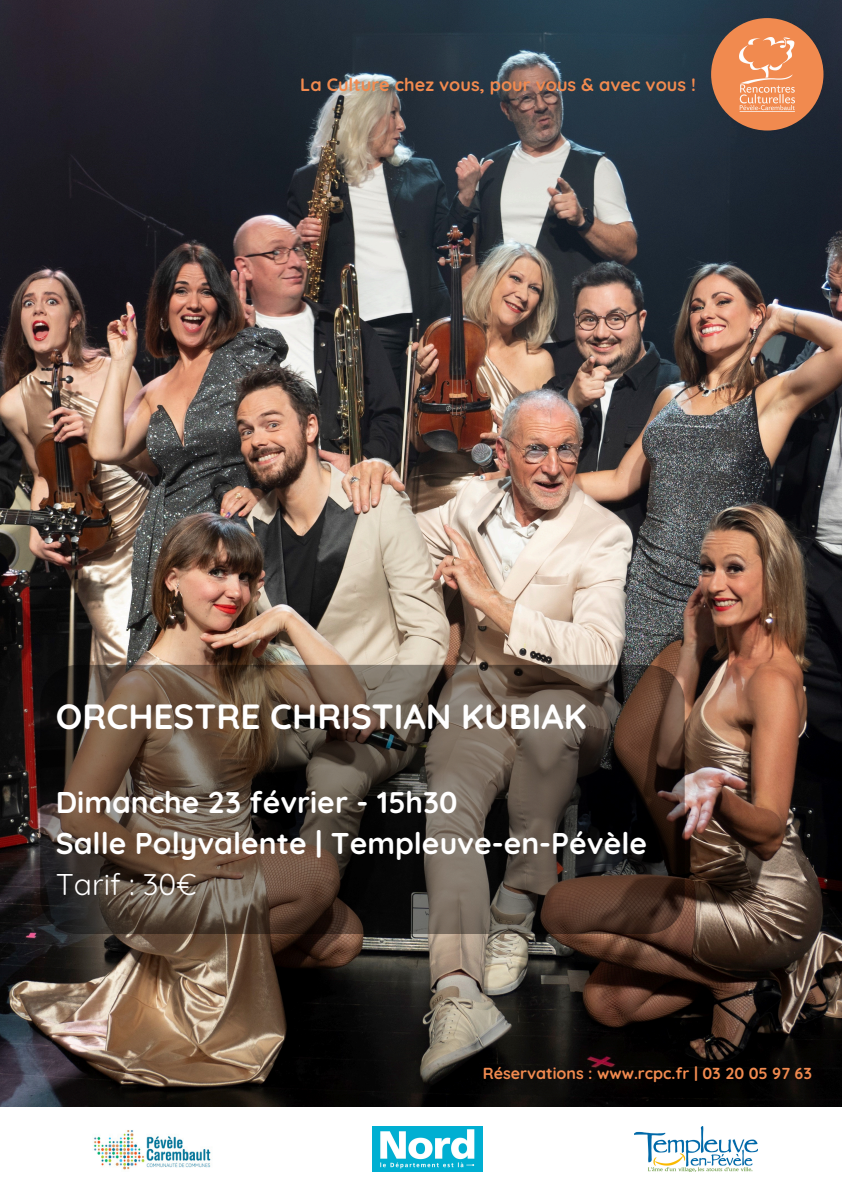
<style>
.page{position:relative;width:842px;height:1191px;background:#fff}
.page>*{position:absolute;margin:0;border:0;box-sizing:border-box;transform-origin:0 0}
.t1{font:700 35px "Quicksand";color:#fff}
.t2{font:700 30px/41.2px "Quicksand";color:#fff}
.t3{font:700 18px "Quicksand";color:#f18a4f}
.t4{font:700 16px "Quicksand";color:#f18a4f}
.s1{font-weight:400}
</style>
<div class="page">
<img style="left:635px;top:1126px;width:123px;height:44px">
<img style="left:93px;top:1130px;width:118px;height:40px">
<img style="left:373px;top:1126px;width:109px;height:44px">
<img style="left:0;top:0;width:842px;height:1106px">
<div style="left:711px;top:18px;width:112px;height:112px;background:#f18a4f;border-radius:50%"></div>
<img style="left:740px;top:37px;width:54px;height:75px">
<svg style="left:40px;top:664px;width:645px;height:269px;background:#4e4036"></svg>
<p class="t3" style="left:300px;top:73px;width:397px">La Culture chez vous, pour vous &amp; avec vous !</p>
<p class="t1" style="left:56px;top:693px;width:532px">ORCHESTRE CHRISTIAN KUBIAK</p>
<h1 class="t2" style="left:56px;top:780px;width:593px">Dimanche 23 février - 15h30<br>Salle Polyvalente | Templeuve-en-Pévèle<br><span class="s1">Tarif : 30€</span></h1>
<h3 class="t4" style="left:483px;top:1062px;width:331px">Réservations : www.rcpc.fr | 03 20 05 97 63</h3>
</div>
